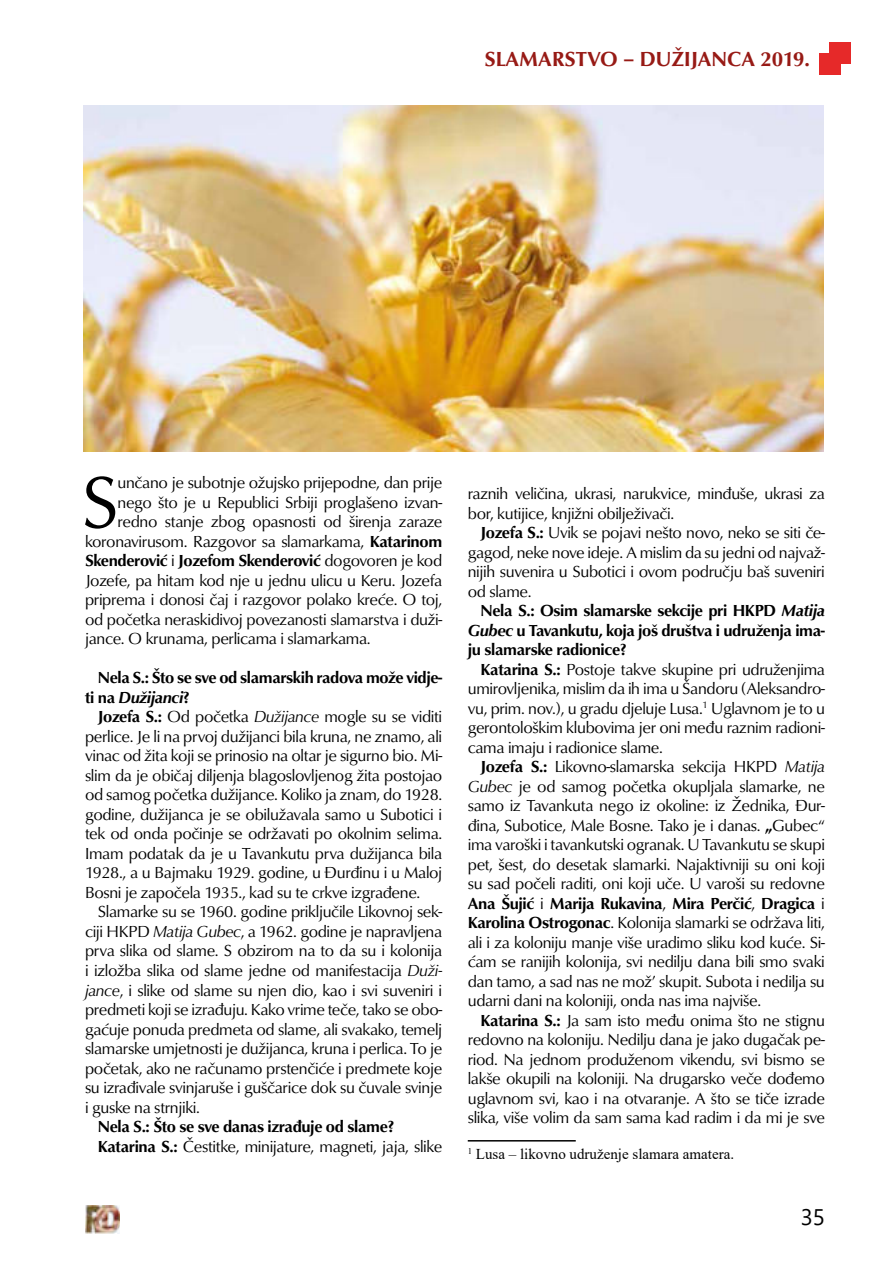
<style>
.page{position:relative;width:893px;height:1263px;background:#fff}
.page>*{position:absolute;margin:0;border:0;box-sizing:border-box;transform-origin:0 0}
.t1{font:74.55px "Classico URWTOT";color:#000}
.t2{font:22.5px "Segoe UI";color:#000}
.t3{font:700 21px "Classico URWTOT";color:#971a15}
.t4{font:16.5px/19.5px "Classico URWTOT";letter-spacing:-.02em;color:#000;text-align:justify}
.t5{font:700 16.5px/19.5px "Classico URWTOT";letter-spacing:-.02em;color:#000}
.t6{font:15px "Times New Roman";color:#000}
.s1{font-weight:700}
.s2{font-weight:400}
.s3{font-style:italic}
</style>
<div class="page">
<img style="left:85px;top:1205px;width:34px;height:28px">
<hr style="left:468px;top:1140px;width:108px;height:1px;background:#000">
<div style="left:829px;top:42px;width:21px;height:22px;background:#e62929"></div>
<div style="left:819px;top:53px;width:21px;height:21px;background:#e62929"></div>
<img style="left:84px;top:105px;width:739px;height:347px">
<p class="t3" style="left:485px;top:46px;width:327px">SLAMARSTVO – DUŽIJANCA 2019.</p>
<h1 class="t1" style="left:81px;top:459px;width:39px">S</h1>
<p class="t4" style="left:117px;top:473px;width:326px">unčano je subotnje ožujsko prijepodne, dan prije</p>
<p class="t4" style="left:117px;top:493px;width:326px">nego što je u Republici Srbiji proglašeno izvan-</p>
<p class="t4" style="left:117px;top:512px;width:326px">redno stanje zbog opasnosti od širenja zaraze</p>
<p class="t4" style="left:85px;top:532px;width:359px">koronavirusom. Razgovor sa slamarkama, <span class="s1">Katarinom</span></p>
<p class="t5" style="left:85px;top:551px;width:359px">Skenderović <span class="s2">i</span> Jozefom Skenderović <span class="s2">dogovoren je kod</span></p>
<p class="t4" style="left:85px;top:571px;width:359px">Jozefe, pa hitam kod nje u jednu ulicu u Keru. Jozefa</p>
<p class="t4" style="left:85px;top:590px;width:359px">priprema i donosi čaj i razgovor polako kreće. O toj,</p>
<p class="t4" style="left:85px;top:610px;width:359px">od početka neraskidivoj povezanosti slamarstva i duži-</p>
<p class="t4" style="left:85px;top:629px;width:287px">jance. O krunama, perlicama i slamarkama.</p>
<p class="t5" style="left:85px;top:668px;width:359px;text-indent:13px">Nela S.: Što se sve od slamarskih radova može vidje&shy;ti na <span class="s3">Dužijanci</span>?</p>
<p class="t4" style="left:85px;top:707px;width:359px;text-indent:13px"><span class="s1">Jozefa S.:</span> Od početka <span class="s3">Dužijance</span> mogle su se viditi perlice. Je li na prvoj dužijanci bila kruna, ne znamo, ali vinac od žita koji se prinosio na oltar je sigurno bio. Mi&shy;slim da je običaj diljenja blagoslovljenog žita postojao od samog početka dužijance. Koliko ja znam, do 1928. godine, dužijanca je se obilužavala samo u Subotici i tek od onda počinje se održavati po okolnim selima.<br>Imam podatak da je u Tavankutu prva dužijanca bila 1928., a u Bajmaku 1929. godine, u Đurđinu i u Maloj Bosni je započela 1935., kad su te crkve izgrađene.</p>
<p class="t4" style="left:85px;top:902px;width:359px;text-indent:13px">Slamarke su se 1960. godine priključile Likovnoj sek&shy;ciji HKPD <span class="s3">Matija Gubec</span>, a 1962. godine je napravljena prva slika od slame. S obzirom na to da su i kolonija i izložba slika od slame jedne od manifestacija <span class="s3">Duži&shy;jance</span>, i slike od slame su njen dio, kao i svi suveniri i predmeti koji se izrađuju. Kako vrime teče, tako se obo&shy;gaćuje ponuda predmeta od slame, ali svakako, temelj slamarske umjetnosti je dužijanca, kruna i perlica. To je početak, ako ne računamo prstenčiće i predmete koje su izrađivale svinjaruše i guščarice dok su čuvale svinje i guske na strnjiki.</p>
<p class="t5" style="left:98px;top:1117px;width:346px">Nela S.: Što se sve danas izrađuje od slame?<br>Katarina S.: <span class="s2">Čestitke, minijature, magneti, jaja, slike</span></p>
<p class="t4" style="left:468px;top:484px;width:359px">raznih veličina, ukrasi, narukvice, minđuše, ukrasi za bor, kutijice, knjižni obilježivači.</p>
<p class="t4" style="left:468px;top:523px;width:359px;text-indent:13px"><span class="s1">Jozefa S.:</span> Uvik se pojavi nešto novo, neko se siti če&shy;gagod, neke nove ideje. A mislim da su jedni od najvaž&shy;nijih suvenira u Subotici i ovom području baš suveniri od slame.</p>
<p class="t5" style="left:468px;top:601px;width:359px;text-align:justify;text-indent:13px">Nela S.: Osim slamarske sekcije pri HKPD <span class="s3">Matija Gubec</span> u Tavankutu, koja još društva i udruženja ima&shy;ju slamarske radionice?</p>
<p class="t4" style="left:468px;top:660px;width:359px;text-indent:13px"><span class="s1">Katarina S.:</span> Postoje takve skupine pri udruženjima umirovljenika, mislim da ih ima u Šandoru (Aleksandro&shy;vu, prim. nov.), u gradu djeluje Lusa.<sup>1</sup> Uglavnom je to u gerontološkim klubovima jer oni među raznim radioni&shy;cama imaju i radionice slame.</p>
<p class="t4" style="left:468px;top:757px;width:359px;text-indent:13px"><span class="s1">Jozefa S.:</span> Likovno-slamarska sekcija HKPD <span class="s3">Matija Gubec</span> je od samog početka okupljala slamarke, ne samo iz Tavankuta nego iz okoline: iz Žednika, Đur&shy;đina, Subotice, Male Bosne. Tako je i danas. <span class="s1">„</span>Gubec“ ima varoški i tavankutski ogranak. U Tavankutu se skupi pet, šest, do desetak slamarki. Najaktivniji su oni koji su sad počeli raditi, oni koji uče. U varoši su redovne <span class="s1">Ana Šujić</span> i <span class="s1">Marija Rukavina</span>, <span class="s1">Mira Perčić</span>, <span class="s1">Dragica</span> i <span class="s1">Karolina Ostrogonac</span>. Kolonija slamarki se održava liti, ali i za koloniju manje više uradimo sliku kod kuće. Si&shy;ćam se ranijih kolonija, svi nedilju dana bili smo svaki dan tamo, a sad nas ne mož’ skupit. Subota i nedilja su udarni dani na koloniji, onda nas ima najviše.</p>
<p class="t4" style="left:468px;top:1010px;width:359px;text-indent:13px"><span class="s1">Katarina S.:</span> Ja sam isto među onima što ne stignu redovno na koloniju. Nedilju dana je jako dugačak pe&shy;riod. Na jednom produženom vikendu, svi bismo se lakše okupili na koloniji. Na drugarsko veče dođemo uglavnom svi, kao i na otvaranje. A što se tiče izrade slika, više volim da sam sama kad radim i da mi je sve</p>
<p class="t6" style="left:468px;top:1143px;width:268px"><sup>1</sup> Lusa – likovno udruženje slamara amatera.</p>
<h2 class="t2" style="left:801px;top:1204px;width:26px">35</h2>
</div>
